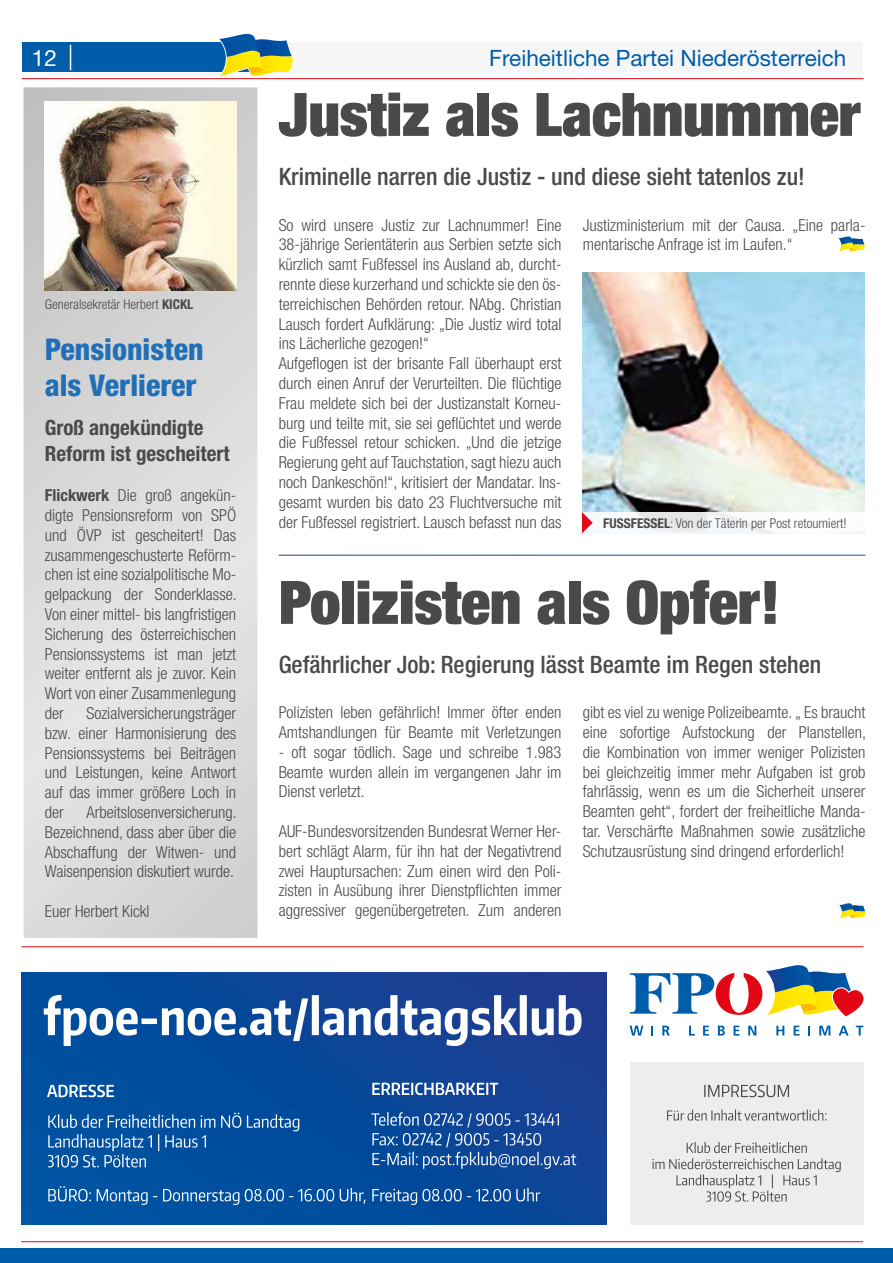
<style>
.page{position:relative;width:893px;height:1263px;background:#fff}
.page>*{position:absolute;margin:0;border:0;box-sizing:border-box;transform-origin:0 0}
.t1{font:900 expanded 60px "Helvetica Neue";color:#4a4a49}
.t2{font:800 condensed 30px/36px "Helvetica Neue";color:#206fb7}
.t3{font:500 condensed 24px "Helvetica Neue";color:#4a4a49}
.t4{font:22.5px "Helvetica Neue";color:#005da9}
.t5{font:22.5px "Helvetica Neue";color:#fff}
.t6{font:700 condensed 21px/25.2px "Helvetica Neue";color:#4a4a49}
.t7{font:300 condensed 16.5px/19.8px "Helvetica Neue";color:#4a4a49;text-align:justify}
.t8{font:300 condensed 13.5px "Helvetica Neue";color:#4a4a49}
.t9{font:700 condensed 13.5px "Helvetica Neue";color:#4a4a49}
.s1{font-weight:400;font-stretch:normal;font-size:22.5px;color:#fff}
.s2{font-weight:700}
</style>
<div class="page">
<div style="left:21px;top:972px;width:586px;height:253px;background:linear-gradient(to right,#0052a1,#153f92)"></div>
<div style="left:630px;top:1062px;width:234px;height:163px;background:#ededed"></div>
<svg style="left:629px;top:1026px;width:14px;height:9px"></svg>
<svg style="left:651px;top:1026px;width:2px;height:9px"></svg>
<svg style="left:662px;top:1026px;width:8px;height:9px"></svg>
<svg style="left:689px;top:1026px;width:6px;height:9px"></svg>
<svg style="left:703px;top:1026px;width:6px;height:9px"></svg>
<svg style="left:718px;top:1026px;width:7px;height:9px"></svg>
<svg style="left:733px;top:1026px;width:6px;height:9px"></svg>
<svg style="left:748px;top:1026px;width:8px;height:9px"></svg>
<svg style="left:776px;top:1026px;width:8px;height:9px"></svg>
<svg style="left:794px;top:1026px;width:5px;height:9px"></svg>
<svg style="left:808px;top:1026px;width:2px;height:9px"></svg>
<svg style="left:819px;top:1026px;width:11px;height:9px"></svg>
<svg style="left:839px;top:1026px;width:10px;height:9px"></svg>
<svg style="left:856px;top:1026px;width:7px;height:9px"></svg>
<svg style="left:629px;top:965px;width:235px;height:52px"></svg>
<svg style="left:652px;top:1142px;width:189px;height:60px"></svg>
<svg style="left:667px;top:1109px;width:159px;height:11px"></svg>
<svg style="left:704px;top:1085px;width:85px;height:12px"></svg>
<hr style="left:22px;top:946px;width:842px;height:1px;background:#e30613">
<div style="left:22px;top:43px;width:233px;height:29px;background:#005da9"></div>
<div style="left:277px;top:43px;width:586px;height:29px;background:#f6f6f6"></div>
<svg style="left:70px;top:45px;width:1px;height:25px"></svg>
<hr style="left:22px;top:78px;width:842px;height:1px;background:#e30613">
<svg style="left:217px;top:33px;width:76px;height:44px"></svg>
<hr style="left:21px;top:1241px;width:842px;height:1px;background:#e30613">
<div style="left:0;top:1248px;width:893px;height:15px;background:#005da9"></div>
<svg style="left:48px;top:1186px;width:492px;height:19px;background:#2a6aad"></svg>
<svg style="left:48px;top:1112px;width:251px;height:55px;background:#1e63a9"></svg>
<svg style="left:47px;top:1085px;width:67px;height:12px"></svg>
<svg style="left:372px;top:1133px;width:204px;height:36px;background:#3264a8"></svg>
<svg style="left:371px;top:1112px;width:188px;height:15px;background:#406cac"></svg>
<svg style="left:372px;top:1082px;width:126px;height:13px"></svg>
<svg style="left:44px;top:995px;width:538px;height:51px"></svg>
<svg style="left:24px;top:87px;width:233px;height:851px;background:#dadada"></svg>
<img style="left:45px;top:101px;width:191px;height:189px">
<svg style="left:839px;top:903px;width:27px;height:15px"></svg>
<svg style="left:838px;top:236px;width:27px;height:16px"></svg>
<img style="left:582px;top:273px;width:283px;height:239px">
<svg style="left:593px;top:512px;width:272px;height:21px"></svg>
<svg style="left:582px;top:512px;width:11px;height:21px"></svg>
<h3 class="t5" style="left:32px;top:44px;width:27px">12</h3>
<h3 class="t4" style="left:489px;top:44px;width:359px">Freiheitliche Partei Niederösterreich</h3>
<h1 class="t1" style="left:279px;top:76px;width:584px">Justiz als Lachnummer</h1>
<p class="t9" style="left:86px;top:296px;width:109px"><span class="s1">BUND</span> KICKL</p>
<h2 class="t2" style="left:45px;top:331px;width:160px">Pensionisten als Verlierer</h2>
<p class="t6" style="left:45px;top:415px;width:186px">Groß angekündigte<br>Reform ist gescheitert</p>
<p class="t7" style="left:45px;top:485px;width:193px"><span class="s2">Flickwerk</span> Die groß angekün&shy;digte Pensionsreform von SPÖ und ÖVP ist gescheitert! Das zusammengeschusterte Reförm&shy;chen ist eine sozialpolitische Mo&shy;gelpackung der Sonderklasse.<br>Von einer mittel- bis langfristigen Sicherung des österreichischen Pensionssystems ist man jetzt weiter entfernt als je zuvor. Kein Wort von einer Zusammenlegung der</p>
<p class="t8" style="left:45px;top:296px;width:115px">Generalsekretär Herbert</p>
<p class="t7" style="left:45px;top:703px;width:193px;text-indent:42px">Sozialversicherungsträger bzw. einer Harmonisierung des Pensionssystems bei Beiträgen und Leistungen, keine Antwort auf das immer größere Loch in der</p>
<p class="t7" style="left:45px;top:802px;width:193px;text-indent:42px">Arbeitslosenversicherung.<br>Bezeichnend, dass aber über die Abschaffung der Witwen- und Waisenpension diskutiert wurde.</p>
<p class="t7" style="left:45px;top:901px;width:106px">Euer Herbert Kickl</p>
<h3 class="t3" style="left:279px;top:162px;width:528px">Kriminelle narren die Justiz - und diese sieht tatenlos zu!</h3>
<p class="t7" style="left:279px;top:215px;width:284px;text-align:left">So wird unsere Justiz zur Lachnummer! Eine 38-jährige Serientäterin aus Serbien setzte sich kürzlich samt Fußfessel ins Ausland ab, durcht&shy;rennte diese kurzerhand und schickte sie den ös&shy;terreichischen Behörden retour. NAbg. Christian Lausch fordert Aufklärung: „Die Justiz wird total ins Lächerliche gezogen!“<br>Aufgeflogen ist der brisante Fall überhaupt erst durch einen Anruf der Verurteilten. Die flüchtige Frau meldete sich bei der Justizanstalt Korneu&shy;burg und teilte mit, sie sei geflüchtet und werde die Fußfessel retour schicken. „Und die jetzige Regierung geht auf Tauchstation, sagt hiezu auch noch Dankeschön!“, kritisiert der Mandatar. Ins&shy;gesamt wurden bis dato 23 Fluchtversuche mit der Fußfessel registriert. Lausch befasst nun das</p>
<p class="t7" style="left:583px;top:215px;width:284px">Justizministerium mit der Causa. „Eine parla&shy;mentarische Anfrage ist im Laufen.“</p>
<p class="t8" style="left:603px;top:515px;width:245px"><span class="s2">FUSSFESSEL</span>: Von der Täterin per Post retourniert!</p>
<h1 class="t1" style="left:279px;top:564px;width:503px">Polizisten als Opfer!</h1>
<h3 class="t3" style="left:279px;top:650px;width:544px">Gefährlicher Job: Regierung lässt Beamte im Regen stehen</h3>
<p class="t7" style="left:279px;top:702px;width:284px">Polizisten leben gefährlich! Immer öfter enden<br>Amtshandlungen für Beamte mit Verletzungen</p>
<p class="t7" style="left:279px;top:742px;width:284px">- oft sogar tödlich. Sage und schreibe 1.983<br>Beamte wurden allein im vergangenen Jahr im Dienst verletzt.</p>
<p class="t7" style="left:279px;top:821px;width:284px">AUF-Bundesvorsitzenden Bundesrat Werner Her&shy;bert schlägt Alarm, für ihn hat der Negativtrend zwei Hauptursachen: Zum einen wird den Poli&shy;zisten in Ausübung ihrer Dienstpflichten immer aggressiver gegenübergetreten. Zum anderen</p>
<p class="t7" style="left:583px;top:702px;width:285px">gibt es viel zu wenige Polizeibeamte. „ Es braucht eine sofortige Aufstockung der Planstellen, die Kombination von immer weniger Polizisten bei gleichzeitig immer mehr Aufgaben ist grob fahrlässig, wenn es um die Sicherheit unserer Beamten geht“, fordert der freiheitliche Manda&shy;tar. Verschärfte Maßnahmen sowie zusätzliche Schutzausrüstung sind dringend erforderlich!</p>
</div>
